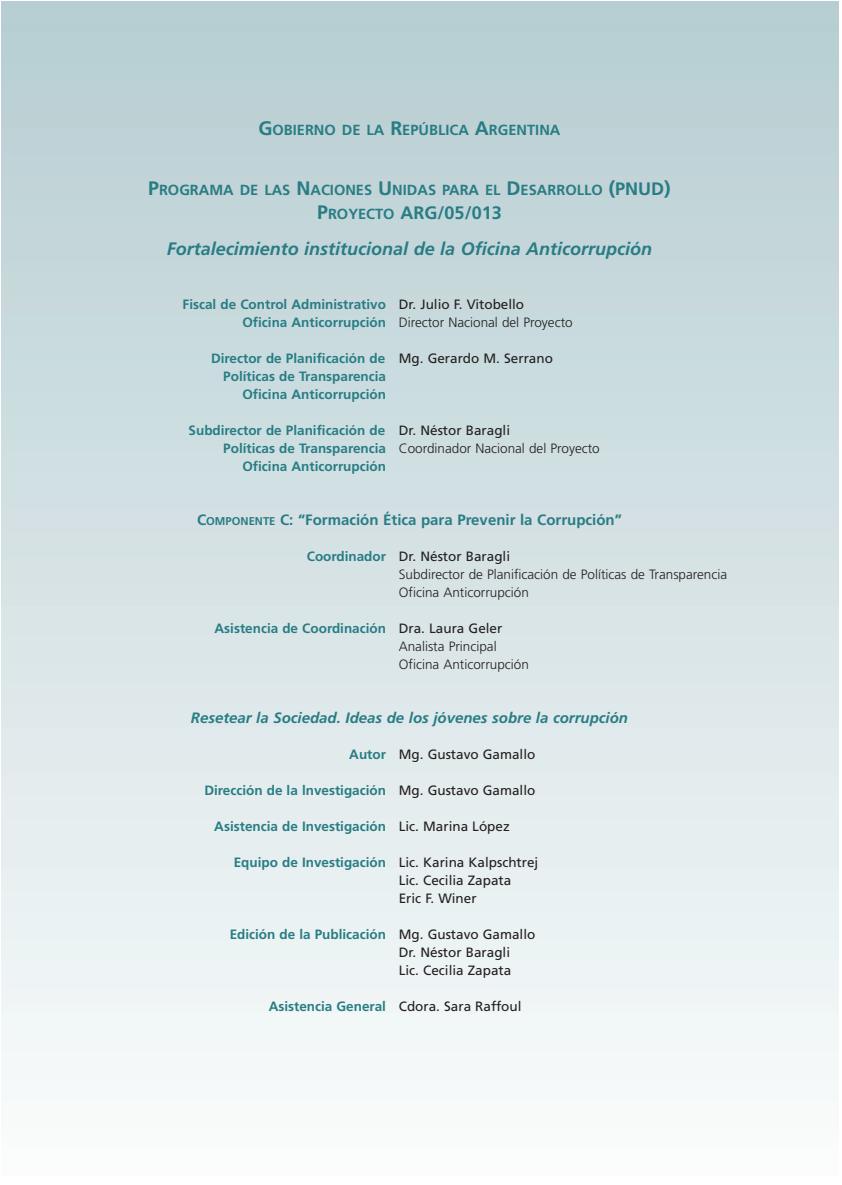
<style>
.page{position:relative;width:842px;height:1185px;background:#fff}
.page>*{position:absolute;margin:0;border:0;box-sizing:border-box;transform-origin:0 0}
.t1{font:italic 700 18px/36px "Frutiger";color:#287d84;text-align:center}
.t2{font:italic 700 15px "Frutiger";color:#287d84}
.t3{font:700 15px "Frutiger";color:#287d84}
.t4{font:700 14.7px "Frutiger";color:#287d84}
.t5{font:700 13.5px/18px "Frutiger";color:#287d84}
.t6{font:300 13.5px/18px "Frutiger";color:#231f20}
.t7{font:13.5px/18px "Frutiger";color:#231f20}
.s1{font-size:19.5px}
.s2{font-size:18px}
.s3{font-style:normal;font-size:19.5px}
.s4{font-style:normal;font-size:14.7px}
.s5{font-style:normal}
.s6{font-weight:400;color:#231f20}
.s7{font-weight:300;color:#231f20}
.s8{font-weight:700;color:#287d84}
.s9{font-size:11.25px}
.s10{font-weight:400}
</style>
<div class="page">
<div style="left:1px;top:1px;width:837px;height:1173px;background:linear-gradient(to bottom,#b6ccd1,#fafcfc)"></div>
<p class="t4" style="left:258px;top:124px;width:303px"><span class="s1">G</span>OBIERNO DE LA <span class="s1">R</span>EPÚBLICA <span class="s1">A</span>RGENTINA</p>
<p class="t4" style="left:148px;top:184px;width:524px"><span class="s1">P</span>ROGRAMA DE LAS <span class="s1">N</span>ACIONES <span class="s1">U</span>NIDAS PARA EL <span class="s1">D</span>ESARROLLO <span class="s1">(</span><span class="s2">PNUD</span><span class="s1">)</span></p>
<h1 class="t1" style="left:167px;top:196px;width:487px"><span class="s3">P</span><span class="s4">ROYECTO</span> <span class="s5">ARG/05/013<br></span>Fortalecimiento institucional de la Oficina Anticorrupción</h1>
<p class="t5" style="left:242px;top:296px;width:332px;text-indent:-60px">Fiscal de Control Administrativo <span class="s6">Dr. Julio F. Vitobello<br></span>Oficina Anticorrupción <span class="s7">Director Nacional del Proyecto</span></p>
<p class="t5" style="left:211px;top:350px;width:343px">Director de Planificación de <span class="s6">Mg. Gerardo M. Serrano</span></p>
<p class="t5" style="left:223px;top:368px;width:164px">Políticas de Transparencia</p>
<p class="t5" style="left:242px;top:386px;width:145px">Oficina Anticorrupción</p>
<p class="t5" style="left:189px;top:422px;width:323px">Subdirector de Planificación de <span class="s6">Dr. Néstor Baragli</span></p>
<p class="t6" style="left:223px;top:440px;width:378px"><span class="s8">Políticas de Transparencia</span> Coordinador Nacional del Proyecto</p>
<p class="t5" style="left:242px;top:458px;width:145px">Oficina Anticorrupción</p>
<p class="t3" style="left:197px;top:514px;width:426px">C<span class="s9">OMPONENTE</span> C: “Formación Ética para Prevenir la Corrupción”</p>
<p class="t6" style="left:399px;top:548px;width:330px;text-indent:-92px"><span class="s8">Coordinador</span> <span class="s10">Dr. Néstor Baragli<br></span>Subdirector de Planificación de Políticas de Transparencia<br>Oficina Anticorrupción</p>
<p class="t6" style="left:399px;top:620px;width:132px;text-indent:-184px"><span class="s8">Asistencia de Coordinación</span> <span class="s10">Dra. Laura Geler<br></span>Analista Principal<br>Oficina Anticorrupción</p>
<p class="t2" style="left:191px;top:711px;width:439px">Resetear la Sociedad. Ideas de los jóvenes sobre la corrupción</p>
<p class="t7" style="left:349px;top:746px;width:187px"><span class="s8">Autor</span> Mg. Gustavo Gamallo</p>
<p class="t5" style="left:204px;top:782px;width:332px">Dirección de la lnvestigación <span class="s6">Mg. Gustavo Gamallo</span></p>
<p class="t5" style="left:214px;top:818px;width:297px">Asistencia de Investigación <span class="s6">Lic. Marina López</span></p>
<p class="t7" style="left:399px;top:854px;width:141px;text-indent:-165px"><span class="s8">Equipo de Investigación</span> Lic. Karina Kalpschtrej<br>Lic. Cecilia Zapata<br>Eric F. Winer</p>
<p class="t7" style="left:399px;top:926px;width:138px;text-indent:-169px"><span class="s8">Edición de la Publicación</span> Mg. Gustavo Gamallo<br>Dr. Néstor Baragli<br>Lic. Cecilia Zapata</p>
<p class="t5" style="left:269px;top:998px;width:254px">Asistencia General <span class="s6">Cdora. Sara Raffoul</span></p>
</div>
